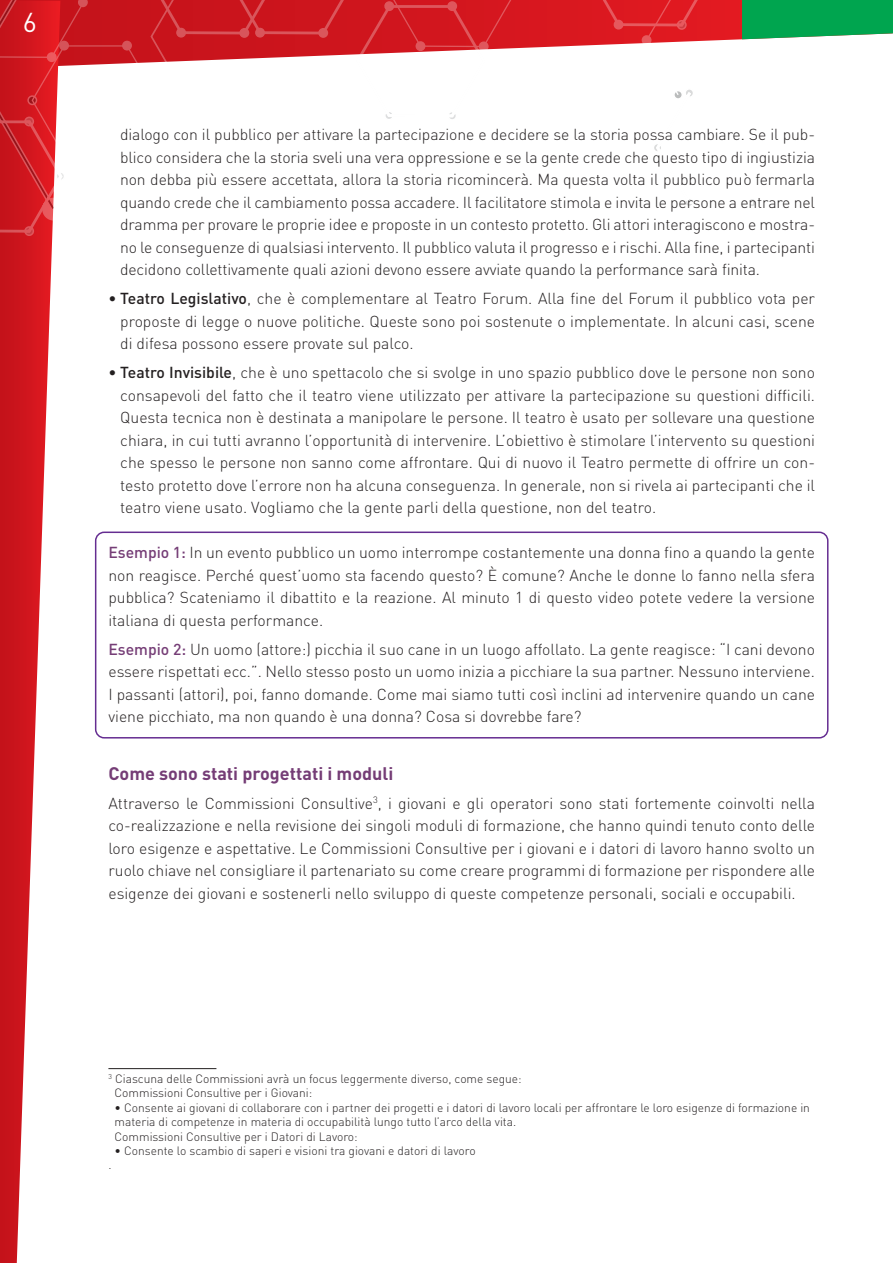
<style>
.page{position:relative;width:893px;height:1263px;background:#fff}
.page>*{position:absolute;margin:0;border:0;box-sizing:border-box;transform-origin:0 0}
.t1{font:27px "DIN";color:#fff}
.t2{font:700 18px "DIN";color:#753d76}
.t3{font:300 15.75px/22.5px "DIN";color:#231f20;text-align:justify}
.t4{font:300 12px/14.4px "DIN";color:#231f20}
.s1{font-weight:500}
.s2{font-weight:500;color:#753d76}
</style>
<div class="page">
<div style="left:517px;top:0;width:67px;height:49px;background:#d9181f"></div>
<svg style="left:0;top:237px;width:53px;height:1026px"></svg>
<svg style="left:0;top:0;width:517px;height:237px"></svg>
<svg style="left:584px;top:0;width:309px;height:206px"></svg>
<div style="left:95px;top:531px;width:733px;height:207px;border:2px solid #652d91;border-radius:9px"></div>
<hr style="left:108px;top:1068px;width:108px;height:1px;background:#231f20">
<h1 class="t1" style="left:23px;top:6px;width:16px">6</h1>
<p class="t3" style="left:120px;top:123px;width:696px">dialogo con il pubblico per attivare la partecipazione e decidere se la storia possa cambiare. Se il pub&shy;blico considera che la storia sveli una vera oppressione e se la gente crede che questo tipo di ingiustizia non debba più essere accettata, allora la storia ricomincerà. Ma questa volta il pubblico può fermarla quando crede che il cambiamento possa accadere. Il facilitatore stimola e invita le persone a entrare nel dramma per provare le proprie idee e proposte in un contesto protetto. Gli attori interagiscono e mostra&shy;no le conseguenze di qualsiasi intervento. Il pubblico valuta il progresso e i rischi. Alla fine, i partecipanti decidono collettivamente quali azioni devono essere avviate quando la performance sarà finita.</p>
<p class="t3" style="left:120px;top:287px;width:696px;text-indent:-12px"><span class="s1">• Teatro Legislativo</span>, che è complementare al Teatro Forum. Alla fine del Forum il pubblico vota per proposte di legge o nuove politiche. Queste sono poi sostenute o implementate. In alcuni casi, scene di difesa possono essere provate sul palco.</p>
<p class="t3" style="left:120px;top:361px;width:696px;text-indent:-12px"><span class="s1">• Teatro Invisibile</span>, che è uno spettacolo che si svolge in uno spazio pubblico dove le persone non sono consapevoli del fatto che il teatro viene utilizzato per attivare la partecipazione su questioni difficili.<br>Questa tecnica non è destinata a manipolare le persone. Il teatro è usato per sollevare una questione chiara, in cui tutti avranno l’opportunità di intervenire. L’obiettivo è stimolare l’intervento su questioni che spesso le persone non sanno come affrontare. Qui di nuovo il Teatro permette di offrire un con&shy;testo protetto dove l’errore non ha alcuna conseguenza. In generale, non si rivela ai partecipanti che il teatro viene usato. Vogliamo che la gente parli della questione, non del teatro.</p>
<p class="t3" style="left:108px;top:541px;width:708px"><span class="s2">Esempio 1:</span> In un evento pubblico un uomo interrompe costantemente una donna fino a quando la gente non reagisce. Perché quest’uomo sta facendo questo? È comune? Anche le donne lo fanno nella sfera pubblica? Scateniamo il dibattito e la reazione. Al minuto 1 di questo video potete vedere la versione italiana di questa performance.</p>
<p class="t3" style="left:108px;top:637px;width:708px"><span class="s2">Esempio 2:</span> Un uomo (attore:) picchia il suo cane in un luogo affollato. La gente reagisce: “I cani devono essere rispettati ecc.”. Nello stesso posto un uomo inizia a picchiare la sua partner. Nessuno interviene.<br>I passanti (attori), poi, fanno domande. Come mai siamo tutti così inclini ad intervenire quando un cane viene picchiato, ma non quando è una donna? Cosa si dovrebbe fare?</p>
<p class="t2" style="left:108px;top:761px;width:286px">Come sono stati progettati i moduli</p>
<p class="t3" style="left:108px;top:791px;width:708px">Attraverso le Commissioni Consultive<sup>3</sup>, i giovani e gli operatori sono stati fortemente coinvolti nella co-realizzazione e nella revisione dei singoli moduli di formazione, che hanno quindi tenuto conto delle loro esigenze e aspettative. Le Commissioni Consultive per i giovani e i datori di lavoro hanno svolto un ruolo chiave nel consigliare il partenariato su come creare programmi di formazione per rispondere alle esigenze dei giovani e sostenerli nello sviluppo di queste competenze personali, sociali e occupabili.</p>
<p class="t4" style="left:115px;top:1071px;width:409px;text-indent:-6px"><sup>3</sup> Ciascuna delle Commissioni avrà un focus leggermente diverso, come segue:<br>Commissioni Consultive per i Giovani:</p>
<p class="t4" style="left:115px;top:1100px;width:697px">• Consente ai giovani di collaborare con i partner dei progetti e i datori di lavoro locali per affrontare le loro esigenze di formazione in materia di competenze in materia di occupabilità lungo tutto l’arco della vita.<br>Commissioni Consultive per i Datori di Lavoro:</p>
<p class="t4" style="left:115px;top:1143px;width:363px">• Consente lo scambio di saperi e visioni tra giovani e datori di lavoro</p>
<p class="t4" style="left:108px;top:1158px;width:5px">.</p>
</div>
